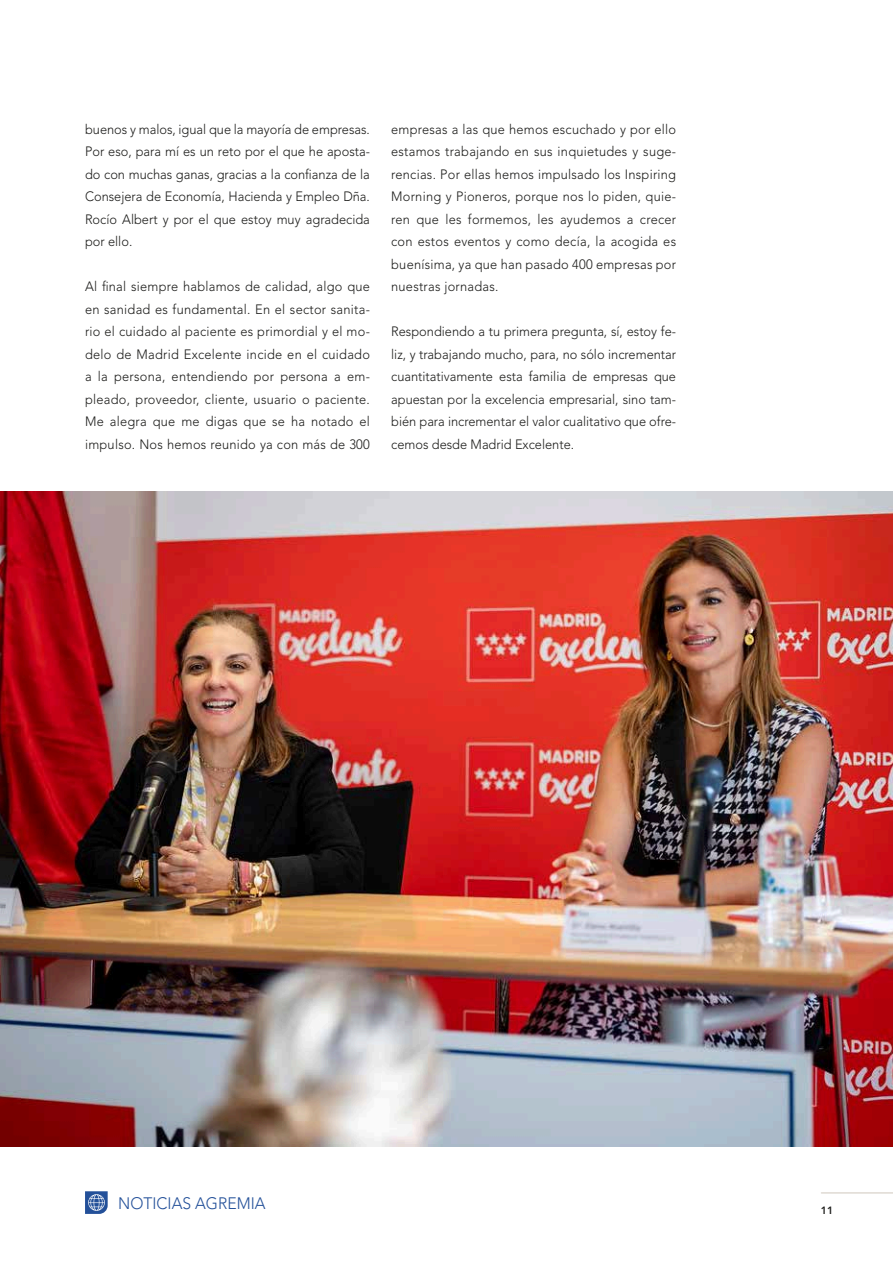
<style>
.page{position:relative;width:893px;height:1263px;background:#fff}
.page>*{position:absolute;margin:0;border:0;box-sizing:border-box;transform-origin:0 0}
.t1{font:300 16.5px "Avenir LT Std";color:#235099;scale:.95 1}
.t2{font:300 13.5px/22.5px "Avenir LT Std";color:#1d1d1b;text-align:justify;scale:.95 1}
.t3{font:800 10.5px "Avenir LT Std";color:#1d1d1b}
</style>
<div class="page">
<svg style="left:85px;top:1191px;width:23px;height:23px"></svg>
<hr style="left:821px;top:1192px;width:72px;height:2px;background:#dfdad2">
<img style="left:0;top:492px;width:893px;height:654px">
<p class="t2" style="left:85px;top:118px;width:301px">buenos y malos, igual que la mayoría de empresas.<br>Por eso, para mí es un reto por el que he aposta&shy;do con muchas ganas, gracias a la confianza de la Consejera de Economía, Hacienda y Empleo Dña.<br>Rocío Albert y por el que estoy muy agradecida por ello.</p>
<p class="t2" style="left:85px;top:275px;width:301px">Al final siempre hablamos de calidad, algo que en sanidad es fundamental. En el sector sanita&shy;rio el cuidado al paciente es primordial y el mo&shy;delo de Madrid Excelente incide en el cuidado a la persona, entendiendo por persona a em&shy;pleado, proveedor, cliente, usuario o paciente.<br>Me alegra que me digas que se ha notado el impulso. Nos hemos reunido ya con más de 300</p>
<p class="t2" style="left:391px;top:118px;width:301px">empresas a las que hemos escuchado y por ello estamos trabajando en sus inquietudes y suge&shy;rencias. Por ellas hemos impulsado los Inspiring Morning y Pioneros, porque nos lo piden, quie&shy;ren que les formemos, les ayudemos a crecer con estos eventos y como decía, la acogida es buenísima, ya que han pasado 400 empresas por nuestras jornadas.</p>
<p class="t2" style="left:391px;top:320px;width:301px">Respondiendo a tu primera pregunta, sí, estoy fe&shy;liz, y trabajando mucho, para, no sólo incrementar cuantitativamente esta familia de empresas que apuestan por la excelencia empresarial, sino tam&shy;bién para incrementar el valor cualitativo que ofre&shy;cemos desde Madrid Excelente.</p>
<p class="t1" style="left:118px;top:1193px;width:157px">NOTICIAS AGREMIA</p>
<p class="t3" style="left:821px;top:1204px;width:14px">11</p>
</div>
